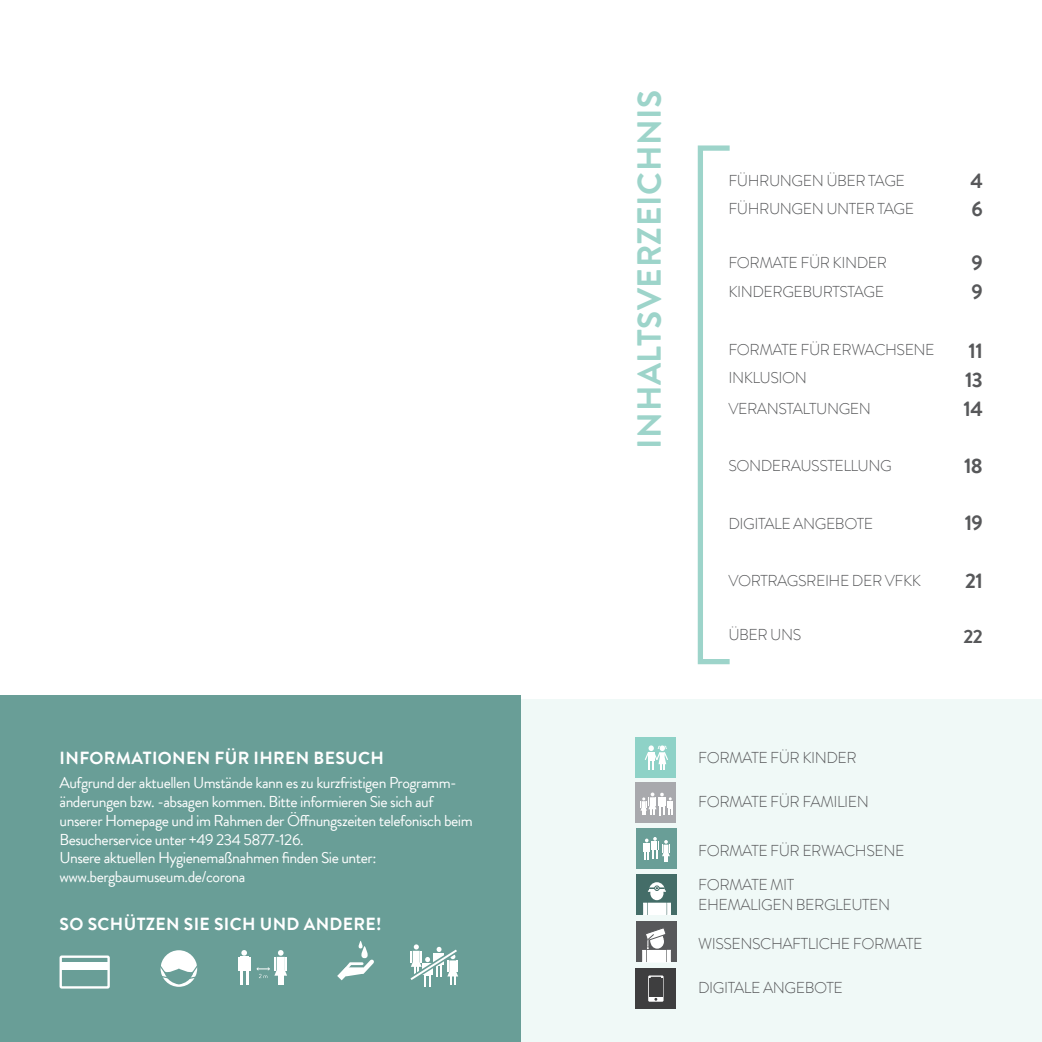
<style>
.page{position:relative;width:1042px;height:1042px;background:#fff}
.page>*{position:absolute;margin:0;border:0;box-sizing:border-box;transform-origin:0 0}
.t1{font:700 33.25px "Brandon Grotesque Office";letter-spacing:.02em;color:#9dd4ca}
.t2{font:700 21px "Brandon Grotesque Office";letter-spacing:-.03em;color:#57585a}
.t3{font:700 19.25px "Brandon Grotesque Office";color:#57585a}
.t4{font:700 17.5px "Brandon Grotesque Office";letter-spacing:.02em;color:#fff}
.t5{font:300 15.75px/34.1px "Brandon Grotesque Office";letter-spacing:-.03em;color:#57585a}
.t6{font:15.75px/18.9px "Brandon Grotesque Office";letter-spacing:-.03em;color:#fff}
</style>
<div class="page">
<div style="left:0;top:695px;width:521px;height:347px;background:#699e97"></div>
<div style="left:521px;top:699px;width:521px;height:343px;background:#f0f9f7"></div>
<div style="left:635px;top:968px;width:41px;height:41px;background:#3e3e3f"></div>
<svg style="left:648px;top:975px;width:15px;height:26px"></svg>
<div style="left:649px;top:979px;width:13px;height:18px;background:#3e3e3f"></div>
<div style="left:698px;top:145px;width:34px;height:519px;border:5px solid #9dd4ca"></div>
<div style="left:60px;top:955px;width:50px;height:33px;border:2px solid #fff"></div>
<div style="left:61px;top:962px;width:48px;height:8px;background:#fff"></div>
<div style="left:161px;top:950px;width:36px;height:37px;background:#fff;border-radius:50%"></div>
<svg style="left:160px;top:961px;width:38px;height:23px"></svg>
<svg style="left:238px;top:950px;width:12px;height:34px"></svg>
<svg style="left:256px;top:950px;width:31px;height:34px"></svg>
<svg style="left:337px;top:940px;width:37px;height:41px"></svg>
<svg style="left:410px;top:944px;width:48px;height:43px"></svg>
<div style="left:635px;top:782px;width:41px;height:41px;background:#a8a9ad"></div>
<svg style="left:640px;top:792px;width:33px;height:23px"></svg>
<div style="left:635px;top:737px;width:41px;height:40px;background:#8ed2c7"></div>
<svg style="left:645px;top:745px;width:23px;height:24px"></svg>
<div style="left:636px;top:828px;width:40px;height:41px;background:#699e97"></div>
<svg style="left:643px;top:837px;width:27px;height:24px"></svg>
<div style="left:636px;top:874px;width:40px;height:40px;background:#446d68"></div>
<div style="left:650px;top:886px;width:13px;height:14px;background:#fff;border-radius:50%"></div>
<div style="left:648px;top:903px;width:18px;height:11px;background:#fff"></div>
<svg style="left:643px;top:903px;width:3px;height:11px"></svg>
<div style="left:667px;top:903px;width:4px;height:11px;border:1px solid #fff"></div>
<svg style="left:648px;top:882px;width:18px;height:10px"></svg>
<div style="left:636px;top:921px;width:40px;height:41px;background:#57585a"></div>
<div style="left:642px;top:950px;width:4px;height:12px;border:1px solid #fff"></div>
<svg style="left:643px;top:928px;width:27px;height:34px"></svg>
<p class="t4" style="left:60px;top:745px;width:326px">INFORMATIONEN FÜR IHREN BESUCH</p>
<p class="t6" style="left:60px;top:773px;width:415px">Aufgrund der aktuellen Umstände kann es zu kurzfristigen Programm&shy;änderungen bzw. -absagen kommen. Bitte informieren Sie sich auf unserer Homepage und im Rahmen der Öffnungszeiten telefonisch beim Besucherservice unter +49 234 5877-126.<br>Unsere aktuellen Hygienemaßnahmen finden Sie unter: www.bergbaumuseum.de/corona</p>
<p class="t4" style="left:60px;top:911px;width:323px">SO SCHÜTZEN SIE SICH UND ANDERE!</p>
<h1 class="t1" style="left:626px;top:449px;width:361px;rotate:-90deg">INHALTSVERZEICHNIS</h1>
<p class="t5" style="left:728px;top:163px;width:178px">FÜHRUNGEN ÜBER TAGE</p>
<h2 class="t2" style="left:970px;top:165px;width:14px">4</h2>
<p class="t5" style="left:728px;top:192px;width:187px">FÜHRUNGEN UNTER TAGE</p>
<h2 class="t2" style="left:971px;top:194px;width:13px">6</h2>
<p class="t5" style="left:728px;top:246px;width:160px">FORMATE FÜR KINDER</p>
<h2 class="t2" style="left:971px;top:248px;width:13px">9</h2>
<p class="t5" style="left:728px;top:274px;width:157px">KINDERGEBURTSTAGE</p>
<h2 class="t2" style="left:971px;top:277px;width:13px">9</h2>
<p class="t5" style="left:728px;top:332px;width:208px">FORMATE FÜR ERWACHSENE</p>
<h2 class="t2" style="left:968px;top:336px;width:16px">11</h2>
<p class="t5" style="left:728px;top:361px;width:80px">INKLUSION</p>
<h2 class="t2" style="left:965px;top:365px;width:19px">13</h2>
<p class="t5" style="left:728px;top:391px;width:144px">VERANSTALTUNGEN</p>
<h2 class="t2" style="left:963px;top:394px;width:21px">14</h2>
<p class="t5" style="left:728px;top:449px;width:165px">SONDERAUSSTELLUNG</p>
<h2 class="t2" style="left:964px;top:451px;width:20px">18</h2>
<p class="t5" style="left:728px;top:506px;width:146px">DIGITALE ANGEBOTE</p>
<h2 class="t2" style="left:964px;top:508px;width:20px">19</h2>
<p class="t5" style="left:728px;top:563px;width:194px">VORTRAGSREIHE DER VFKK</p>
<h2 class="t2" style="left:965px;top:566px;width:19px">21</h2>
<p class="t5" style="left:728px;top:618px;width:74px">ÜBER UNS</p>
<p class="t3" style="left:963px;top:622px;width:21px">22</p>
<p class="t5" style="left:698px;top:741px;width:160px">FORMATE FÜR KINDER</p>
<p class="t5" style="left:698px;top:785px;width:172px">FORMATE FÜR FAMILIEN</p>
<p class="t5" style="left:698px;top:834px;width:208px">FORMATE FÜR ERWACHSENE<br>FORMATE MIT</p>
<p class="t5" style="left:698px;top:887px;width:194px">EHEMALIGEN BERGLEUTEN</p>
<p class="t5" style="left:698px;top:926px;width:226px">WISSENSCHAFTLICHE FORMATE</p>
<p class="t5" style="left:698px;top:970px;width:146px">DIGITALE ANGEBOTE</p>
</div>
